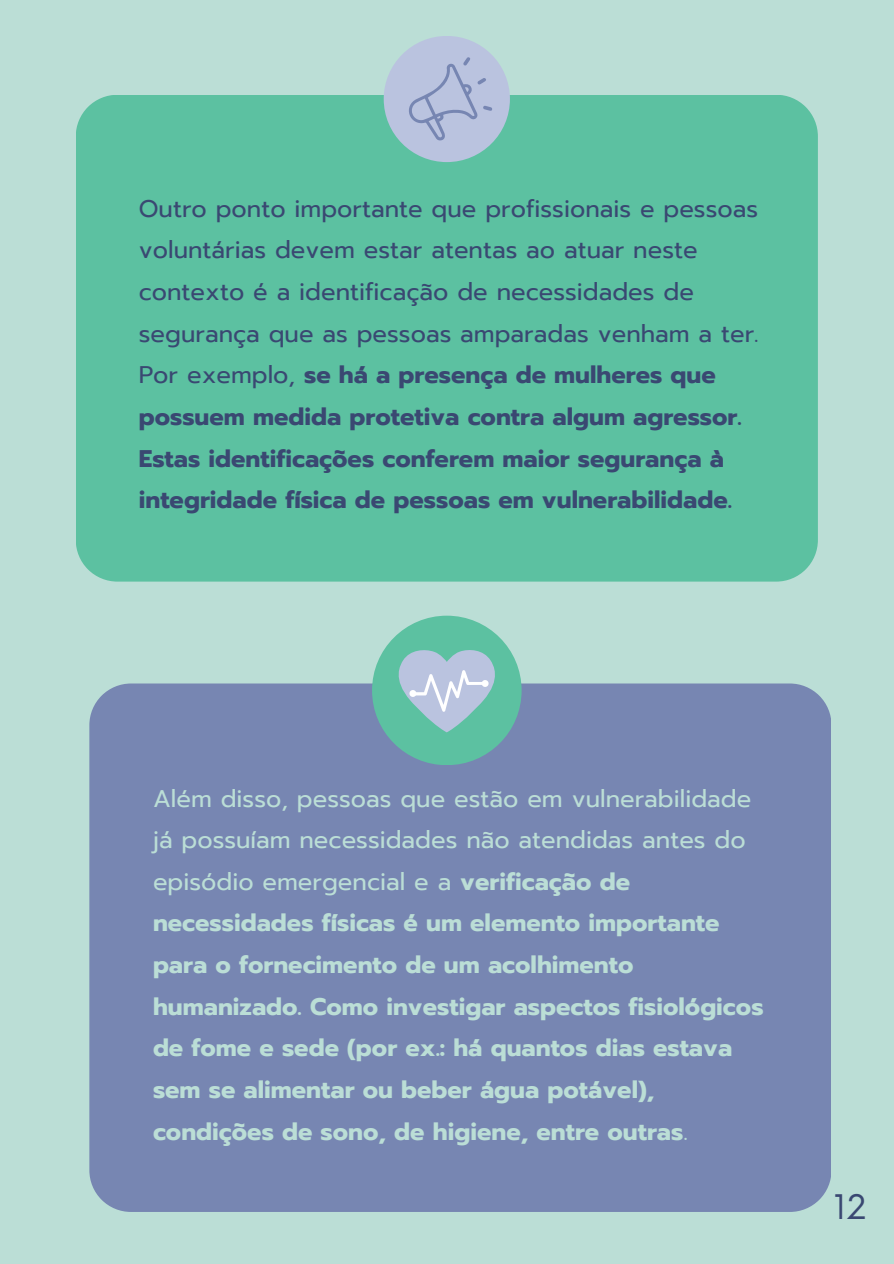
<style>
.page{position:relative;width:894px;height:1264px;background:#fff}
.page>*{position:absolute;margin:0;border:0;box-sizing:border-box;transform-origin:0 0}
.t1{font:33px "Now";color:#3a4872}
.t2{font:700 24px/41.7px "Prompt";color:#bbded6}
.t3{font:24px/41.7px "Prompt";color:#3a4872}
.s1{font-weight:700}
.s2{font-weight:400}
</style>
<div class="page">
<div style="left:0;top:0;width:893px;height:1263px;background:#bbded6"></div>
<div style="left:76px;top:95px;width:741px;height:486px;background:#5cc1a1"></div>
<div style="left:383px;top:36px;width:127px;height:126px;background:#bac3df;border-radius:50%"></div>
<svg style="left:409px;top:57px;width:83px;height:83px"></svg>
<div style="left:89px;top:683px;width:741px;height:528px;background:#7786b2"></div>
<div style="left:372px;top:615px;width:149px;height:150px;background:#5cc1a1;border-radius:50%"></div>
<svg style="left:398px;top:650px;width:97px;height:82px"></svg>
<p class="t3" style="left:139px;top:188px;width:621px">Outro ponto importante que profissionais e pessoas voluntárias devem estar atentas ao atuar neste contexto é a identificação de necessidades de segurança que as pessoas amparadas venham a ter.<br>Por exemplo, <span class="s1">se há a presença de mulheres que possuem medida protetiva contra algum agressor.<br>Estas identificações conferem maior segurança à integridade física de pessoas em vulnerabilidade.</span></p>
<h1 class="t2" style="left:153px;top:777px;width:612px"><span class="s2">Além disso, pessoas que estão em vulnerabilidade já possuíam necessidades não atendidas antes do episódio emergencial e a</span> verificação de necessidades físicas é um elemento importante para o fornecimento de um acolhimento humanizado. Como investigar aspectos fisiológicos de fome e sede (por ex.: há quantos dias estava sem se alimentar ou beber água potável), condições de sono, de higiene, entre outras<span class="s2">.</span></h1>
<p class="t1" style="left:833px;top:1188px;width:34px">12</p>
</div>
